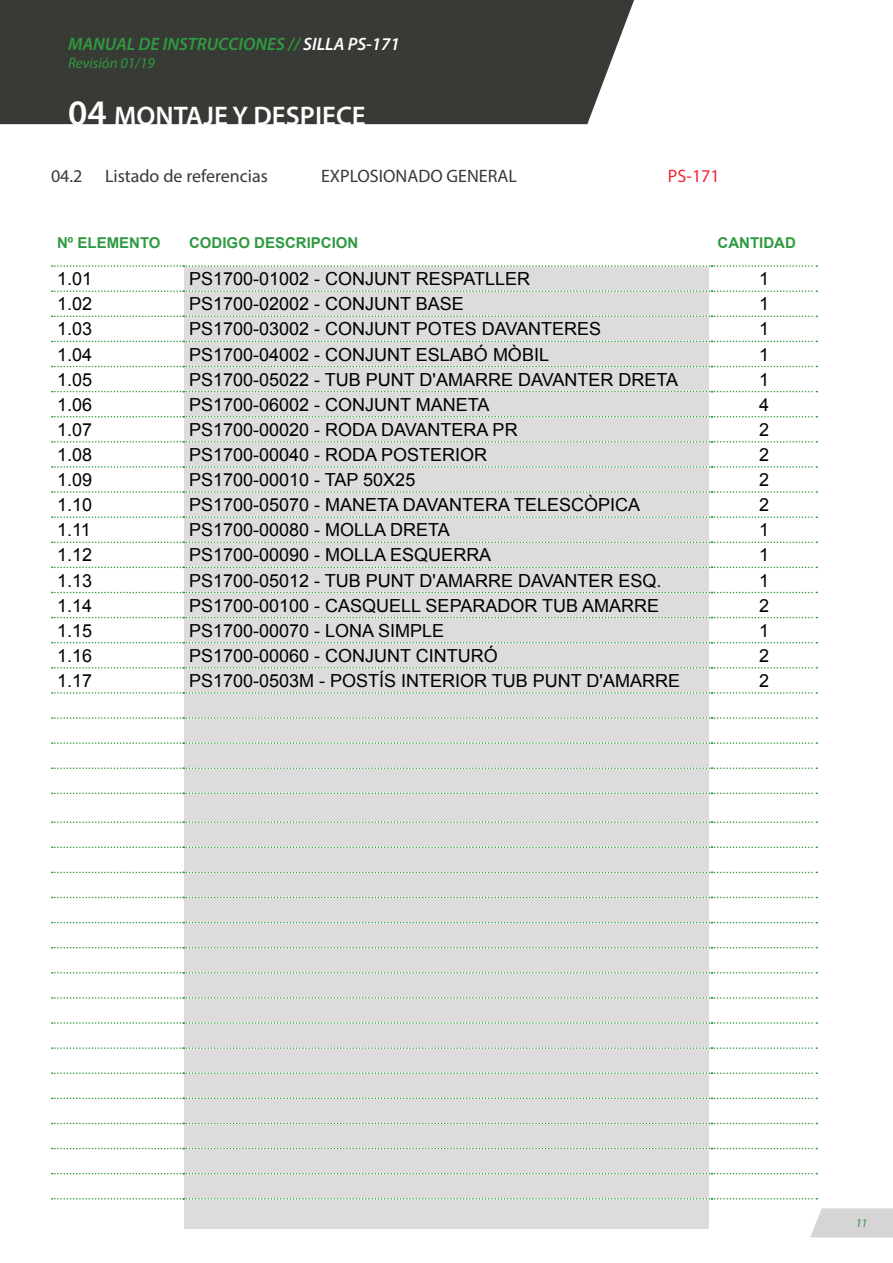
<style>
.page{position:relative;width:893px;height:1263px;background:#fff}
.page>*{position:absolute;margin:0;border:0;box-sizing:border-box;transform-origin:0 0}
.t1{font:600 27px "Myriad Pro";color:#fff}
.t2{font:18px "Arial";color:#000}
.t3{font:18px "Myriad Pro";color:#383a35}
.t4{font:italic 600 18px "Myriad Pro";color:#2f9a41}
.t5{font:18px "Myriad Pro";color:#f42534}
.t6{font:700 15px "Arial";color:#2f9a41}
.t7{font:italic 15px "Myriad Pro";color:#2f9a41}
.t8{font:italic 12px "Myriad Pro";color:#2f9a41}
.s1{color:#fff}
.s2{font-size:36px}
</style>
<div class="page">
<div style="left:0;top:0;width:634px;height:124px;background:#383a35"></div>
<svg style="left:810px;top:1208px;width:83px;height:29px;background:#d9d7d7"></svg>
<div style="left:184px;top:267px;width:525px;height:962px;background:#dddbdb"></div>
<svg style="left:52px;top:265px;width:765px;height:2px"></svg>
<svg style="left:52px;top:290px;width:765px;height:2px"></svg>
<svg style="left:52px;top:316px;width:765px;height:1px"></svg>
<svg style="left:52px;top:341px;width:765px;height:1px"></svg>
<svg style="left:52px;top:366px;width:765px;height:1px"></svg>
<svg style="left:52px;top:391px;width:765px;height:1px"></svg>
<svg style="left:52px;top:416px;width:765px;height:1px"></svg>
<svg style="left:52px;top:441px;width:765px;height:2px"></svg>
<svg style="left:52px;top:466px;width:765px;height:2px"></svg>
<svg style="left:52px;top:491px;width:765px;height:2px"></svg>
<svg style="left:52px;top:516px;width:765px;height:2px"></svg>
<svg style="left:52px;top:541px;width:765px;height:2px"></svg>
<svg style="left:52px;top:567px;width:765px;height:1px"></svg>
<svg style="left:52px;top:592px;width:765px;height:1px"></svg>
<svg style="left:52px;top:617px;width:765px;height:1px"></svg>
<svg style="left:52px;top:642px;width:765px;height:1px"></svg>
<svg style="left:52px;top:667px;width:765px;height:1px"></svg>
<svg style="left:52px;top:692px;width:765px;height:2px"></svg>
<svg style="left:52px;top:717px;width:765px;height:2px"></svg>
<svg style="left:52px;top:742px;width:765px;height:2px"></svg>
<svg style="left:52px;top:767px;width:765px;height:2px"></svg>
<svg style="left:52px;top:793px;width:765px;height:1px"></svg>
<svg style="left:52px;top:821px;width:765px;height:2px"></svg>
<svg style="left:52px;top:846px;width:765px;height:2px"></svg>
<svg style="left:52px;top:872px;width:765px;height:1px"></svg>
<svg style="left:52px;top:897px;width:765px;height:1px"></svg>
<svg style="left:52px;top:922px;width:765px;height:1px"></svg>
<svg style="left:52px;top:947px;width:765px;height:1px"></svg>
<svg style="left:52px;top:972px;width:765px;height:1px"></svg>
<svg style="left:52px;top:997px;width:765px;height:2px"></svg>
<svg style="left:52px;top:1022px;width:765px;height:2px"></svg>
<svg style="left:52px;top:1047px;width:765px;height:2px"></svg>
<svg style="left:52px;top:1072px;width:765px;height:2px"></svg>
<svg style="left:52px;top:1097px;width:765px;height:2px"></svg>
<svg style="left:52px;top:1123px;width:765px;height:1px"></svg>
<svg style="left:52px;top:1148px;width:765px;height:1px"></svg>
<svg style="left:52px;top:1173px;width:765px;height:1px"></svg>
<svg style="left:52px;top:1198px;width:765px;height:1px"></svg>
<p class="t4" style="left:68px;top:32px;width:333px">MANUAL DE INSTRUCCIONES // <span class="s1">SILLA PS-171</span></p>
<p class="t7" style="left:68px;top:53px;width:88px">Revisión 01/19</p>
<h1 class="t1" style="left:68px;top:99px;width:299px"><span class="s2">04</span> MONTAJE Y DESPIECE</h1>
<p class="t3" style="left:51px;top:165px;width:33px">04.2</p>
<p class="t3" style="left:105px;top:165px;width:164px">Listado de referencias</p>
<p class="t3" style="left:321px;top:165px;width:198px">EXPLOSIONADO GENERAL</p>
<p class="t5" style="left:668px;top:165px;width:53px">PS-171</p>
<p class="t6" style="left:57px;top:233px;width:105px">Nº ELEMENTO</p>
<p class="t6" style="left:189px;top:233px;width:171px">CODIGO DESCRIPCION</p>
<p class="t6" style="left:717px;top:233px;width:80px">CANTIDAD</p>
<p class="t2" style="left:57px;top:267px;width:37px">1.01</p>
<p class="t2" style="left:189px;top:267px;width:343px">PS1700-01002 - CONJUNT RESPATLLER</p>
<p class="t2" style="left:759px;top:267px;width:12px">1</p>
<p class="t2" style="left:57px;top:292px;width:37px">1.02</p>
<p class="t2" style="left:189px;top:292px;width:276px">PS1700-02002 - CONJUNT BASE</p>
<p class="t2" style="left:759px;top:292px;width:12px">1</p>
<p class="t2" style="left:57px;top:317px;width:37px">1.03</p>
<p class="t2" style="left:189px;top:317px;width:414px">PS1700-03002 - CONJUNT POTES DAVANTERES</p>
<p class="t2" style="left:759px;top:317px;width:12px">1</p>
<p class="t2" style="left:57px;top:342px;width:37px">1.04</p>
<p class="t2" style="left:189px;top:342px;width:361px">PS1700-04002 - CONJUNT ESLABÓ MÒBIL</p>
<p class="t2" style="left:759px;top:342px;width:12px">1</p>
<p class="t2" style="left:57px;top:367px;width:37px">1.05</p>
<p class="t2" style="left:189px;top:367px;width:490px">PS1700-05022 - TUB PUNT D'AMARRE DAVANTER DRETA</p>
<p class="t2" style="left:759px;top:367px;width:12px">1</p>
<p class="t2" style="left:57px;top:393px;width:37px">1.06</p>
<p class="t2" style="left:189px;top:393px;width:302px">PS1700-06002 - CONJUNT MANETA</p>
<p class="t2" style="left:759px;top:393px;width:12px">4</p>
<p class="t2" style="left:57px;top:418px;width:37px">1.07</p>
<p class="t2" style="left:189px;top:418px;width:330px">PS1700-00020 - RODA DAVANTERA PR</p>
<p class="t2" style="left:759px;top:418px;width:12px">2</p>
<p class="t2" style="left:57px;top:443px;width:37px">1.08</p>
<p class="t2" style="left:189px;top:443px;width:300px">PS1700-00040 - RODA POSTERIOR</p>
<p class="t2" style="left:759px;top:443px;width:12px">2</p>
<p class="t2" style="left:57px;top:468px;width:37px">1.09</p>
<p class="t2" style="left:189px;top:468px;width:228px">PS1700-00010 - TAP 50x25</p>
<p class="t2" style="left:759px;top:468px;width:12px">2</p>
<p class="t2" style="left:57px;top:493px;width:37px">1.10</p>
<p class="t2" style="left:189px;top:493px;width:452px">PS1700-05070 - MANETA DAVANTERA TELESCÒPICA</p>
<p class="t2" style="left:759px;top:493px;width:12px">2</p>
<p class="t2" style="left:57px;top:518px;width:35px">1.11</p>
<p class="t2" style="left:189px;top:518px;width:262px">PS1700-00080 - MOLLA DRETA</p>
<p class="t2" style="left:759px;top:518px;width:12px">1</p>
<p class="t2" style="left:57px;top:543px;width:37px">1.12</p>
<p class="t2" style="left:189px;top:543px;width:304px">PS1700-00090 - MOLLA ESQUERRA</p>
<p class="t2" style="left:759px;top:543px;width:12px">1</p>
<p class="t2" style="left:57px;top:568px;width:37px">1.13</p>
<p class="t2" style="left:189px;top:568px;width:474px">PS1700-05012 - TUB PUNT D'AMARRE DAVANTER ESQ.</p>
<p class="t2" style="left:759px;top:568px;width:12px">1</p>
<p class="t2" style="left:57px;top:593px;width:37px">1.14</p>
<p class="t2" style="left:189px;top:593px;width:471px">PS1700-00100 - CASQUELL SEPARADOR TUB AMARRE</p>
<p class="t2" style="left:759px;top:593px;width:12px">2</p>
<p class="t2" style="left:57px;top:619px;width:37px">1.15</p>
<p class="t2" style="left:189px;top:619px;width:257px">PS1700-00070 - LONA SIMPLE</p>
<p class="t2" style="left:759px;top:619px;width:12px">1</p>
<p class="t2" style="left:57px;top:644px;width:37px">1.16</p>
<p class="t2" style="left:189px;top:644px;width:310px">PS1700-00060 - CONJUNT CINTURÓ</p>
<p class="t2" style="left:759px;top:644px;width:12px">2</p>
<p class="t2" style="left:57px;top:669px;width:37px">1.17</p>
<p class="t2" style="left:189px;top:669px;width:492px">PS1700-0503M - POSTÍS INTERIOR TUB PUNT D'AMARRE</p>
<p class="t2" style="left:759px;top:669px;width:12px">2</p>
<p class="t8" style="left:856px;top:1216px;width:13px">11</p>
</div>
